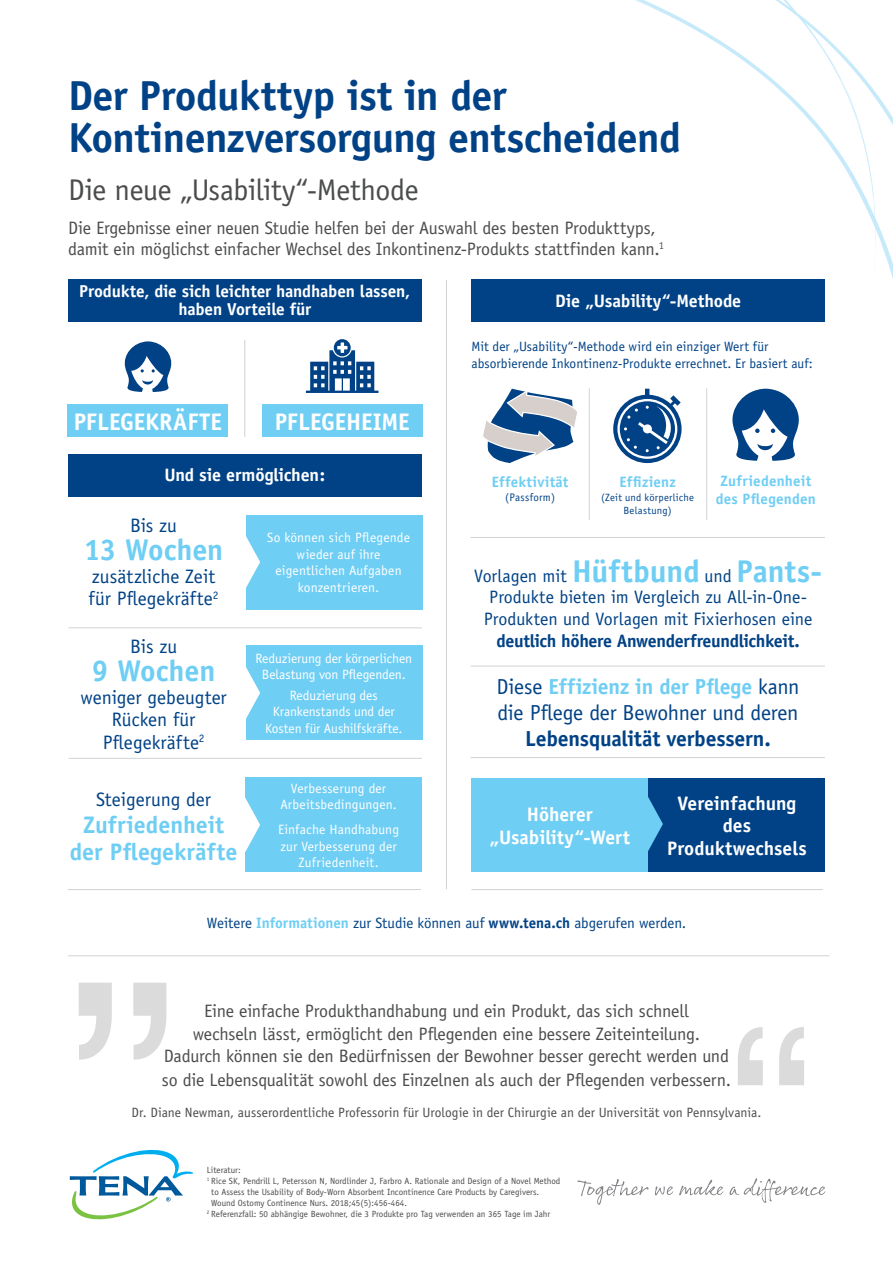
<style>
.page{position:relative;width:893px;height:1263px;background:#fff}
.page>*{position:absolute;margin:0;border:0;box-sizing:border-box;transform-origin:0 0}
._01a_TENA_A4_HEADLIN{font:700 42px/42px "Officina Sans";letter-spacing:-.015em;color:#014286}
._01a_TENA_A4_HEADLIN-2{font:30px "Officina Sans";letter-spacing:-.015em;color:#4b4c4d}
._10_TENA_PAGE_SUB_HE{font:700 30px "Officina Sans";letter-spacing:-.005em;color:#6fcef4}
._10_TENA_PAGE_SUB_HE-2{font:700 24px/27px "Officina Sans";color:#6fcef4;text-align:center}
._10_TENA_PAGE_SUB_HE-3{font:700 24px "Officina Sans";letter-spacing:-.005em;color:#fff}
._10_TENA_PAGE_SUB_HE-4{font:21.75px/26.1px "Officina Sans";letter-spacing:-.015em;color:#014286;text-align:center}
._10_TENA_PAGE_SUB_HE-5{font:19.5px/22.5px "Officina Sans";color:#014286}
._10_TENA_PAGE_SUB_HE-6{font:700 19.5px/22.5px "Officina Sans";color:#fff;text-align:center}
._10_TENA_PAGE_SUB_HE-7{font:18px/23px "Officina Sans";letter-spacing:-.015em;color:#4b4c4d;text-align:center}
._01a_TENA_A4_HEADLIN-3{font:18px/21px "Officina Sans";letter-spacing:-.015em;color:#4b4c4d}
._10_TENA_PAGE_SUB_HE-8{font:18px/21.6px "Officina Sans";letter-spacing:-.005em;color:#014286;text-align:center}
._10_TENA_PAGE_SUB_HE-9{font:700 18px "Officina Sans";letter-spacing:-.01em;color:#fff}
._10_TENA_PAGE_SUB_HE-10{font:700 17.25px/18px "Officina Sans";letter-spacing:-.01em;color:#fff;text-align:center}
._10_TENA_PAGE_SUB_HE-11{font:15px "Officina Sans";letter-spacing:-.005em;color:#014286}
._10_TENA_PAGE_SUB_HE-12{font:700 15px/18px "Officina Sans";letter-spacing:.015em;color:#6fcef4;text-align:center}
._10_TENA_PAGE_SUB_HE-13{font:13.5px/16.5px "Officina Sans";letter-spacing:.005em;color:#fff;text-align:center}
._10_TENA_PAGE_SUB_HE-14{font:13.5px/16.5px "Officina Sans";color:#014286}
._10_TENA_PAGE_SUB_HE-15{font:13.5px "Officina Sans";color:#4b4c4d}
._10_TENA_PAGE_SUB_HE-16{font:10.95px "Officina Sans";letter-spacing:.03em;color:#014286}
._10_TENA_PAGE_SUB_HE-17{font:10.5px/13.5px "Officina Sans";letter-spacing:.02em;color:#014286;text-align:center}
.t1{font:9px/10.8px "Officina Sans";color:#4b4c4d}
.s1{font-weight:700;font-size:31.5px;color:#6fcef4}
.s2{font-weight:700}
.s3{font-weight:700;color:#6fcef4}
</style>
<div class="page">
<div style="left:68px;top:454px;width:354px;height:43px;background:#014286"></div>
<div style="left:471px;top:280px;width:354px;height:42px;background:#014286"></div>
<hr style="left:471px;top:537px;width:354px;height:1px;background:#d1d2d4">
<hr style="left:471px;top:666px;width:354px;height:1px;background:#d1d2d4">
<hr style="left:471px;top:757px;width:354px;height:1px;background:#d1d2d4">
<hr style="left:68px;top:889px;width:353px;height:1px;background:#d1d2d4">
<hr style="left:471px;top:889px;width:352px;height:1px;background:#d1d2d4">
<hr style="left:68px;top:955px;width:761px;height:1px;background:#d1d2d4">
<div style="left:68px;top:405px;width:160px;height:32px;background:#6fcef4"></div>
<div style="left:262px;top:405px;width:160px;height:32px;background:#6fcef4"></div>
<svg style="left:69px;top:1149px;width:124px;height:71px"></svg>
<hr style="left:446px;top:280px;width:1px;height:609px;background:#d1d2d4">
<hr style="left:244px;top:340px;width:1px;height:97px;background:#d1d2d4">
<hr style="left:69px;top:627px;width:353px;height:1px;background:#d1d2d4">
<hr style="left:69px;top:758px;width:353px;height:1px;background:#d1d2d4">
<hr style="left:589px;top:388px;width:1px;height:132px;background:#d1d2d4">
<hr style="left:706px;top:388px;width:1px;height:132px;background:#d1d2d4">
<svg style="left:124px;top:341px;width:48px;height:51px"></svg>
<svg style="left:732px;top:389px;width:67px;height:72px"></svg>
<svg style="left:613px;top:389px;width:69px;height:74px"></svg>
<svg style="left:738px;top:1027px;width:66px;height:58px"></svg>
<svg style="left:79px;top:983px;width:87px;height:77px"></svg>
<svg style="left:529px;top:0;width:364px;height:280px"></svg>
<svg style="left:577px;top:1179px;width:72px;height:26px"></svg>
<svg style="left:655px;top:1186px;width:18px;height:9px"></svg>
<svg style="left:679px;top:1179px;width:44px;height:16px"></svg>
<svg style="left:729px;top:1178px;width:96px;height:25px"></svg>
<div style="left:648px;top:778px;width:177px;height:93px;background:#014286"></div>
<div style="left:471px;top:778px;width:176px;height:93px;background:#6fcef4"></div>
<svg style="left:647px;top:797px;width:16px;height:54px"></svg>
<div style="left:245px;top:777px;width:177px;height:95px;background:#6fcef4"></div>
<svg style="left:245px;top:798px;width:15px;height:54px"></svg>
<div style="left:246px;top:645px;width:176px;height:95px;background:#6fcef4"></div>
<svg style="left:246px;top:667px;width:14px;height:52px"></svg>
<div style="left:246px;top:515px;width:176px;height:94px;background:#6fcef4"></div>
<svg style="left:246px;top:536px;width:14px;height:52px"></svg>
<svg style="left:306px;top:339px;width:73px;height:54px"></svg>
<svg style="left:483px;top:389px;width:94px;height:74px"></svg>
<div style="left:68px;top:280px;width:354px;height:42px;background:#014286"></div>
<p class="_01a_TENA_A4_HEADLIN" style="left:68px;top:75px;width:614px">Der Produkttyp ist in der<br>Kontinenzversorgung entscheidend</p>
<p class="_01a_TENA_A4_HEADLIN-2" style="left:68px;top:172px;width:352px">Die neue „Usability“-Methode</p>
<p class="_01a_TENA_A4_HEADLIN-3" style="left:68px;top:218px;width:597px">Die Ergebnisse einer neuen Studie helfen bei der Auswahl des besten Produkttyps, damit ein möglichst einfacher Wechsel des Inkontinenz-Produkts stattfinden kann.<sup>1</sup></p>
<p class="_10_TENA_PAGE_SUB_HE-10" style="left:79px;top:282px;width:333px">Produkte, die sich leichter handhaben lassen, haben Vorteile für</p>
<p class="_10_TENA_PAGE_SUB_HE-3" style="left:74px;top:407px;width:150px">PFLEGEKRÄFTE</p>
<p class="_10_TENA_PAGE_SUB_HE-3" style="left:275px;top:407px;width:136px">PFLEGEHEIME</p>
<p class="_10_TENA_PAGE_SUB_HE-9" style="left:164px;top:464px;width:162px">Und sie ermöglichen:</p>
<p class="_10_TENA_PAGE_SUB_HE-5" style="left:130px;top:514px;width:49px">Bis zu</p>
<p class="_10_TENA_PAGE_SUB_HE" style="left:84px;top:531px;width:141px">13 Wochen</p>
<p class="_10_TENA_PAGE_SUB_HE-5" style="left:89px;top:565px;width:131px">zusätzliche Zeit für Pflegekräfte<sup>2</sup></p>
<p class="_10_TENA_PAGE_SUB_HE-5" style="left:130px;top:635px;width:49px">Bis zu</p>
<p class="_10_TENA_PAGE_SUB_HE" style="left:92px;top:652px;width:125px">9 Wochen</p>
<p class="_10_TENA_PAGE_SUB_HE-5" style="left:81px;top:686px;width:148px;text-align:center">weniger gebeugter<br>Rücken für<br>Pflegekräfte<sup>2</sup></p>
<p class="_10_TENA_PAGE_SUB_HE-5" style="left:96px;top:788px;width:116px">Steigerung der</p>
<p class="_10_TENA_PAGE_SUB_HE-2" style="left:70px;top:811px;width:169px">Zufriedenheit der Pflegekräfte</p>
<p class="_10_TENA_PAGE_SUB_HE-13" style="left:267px;top:529px;width:144px">So können sich Pflegende wieder auf ihre eigentlichen Aufgaben konzentrieren.</p>
<p class="_10_TENA_PAGE_SUB_HE-13" style="left:255px;top:650px;width:158px">Reduzierung der körperlichen<br>Belastung von Pflegenden.</p>
<p class="_10_TENA_PAGE_SUB_HE-13" style="left:265px;top:687px;width:139px">Reduzierung des<br>Krankenstands und der<br>Kosten für Aushilfskräfte.</p>
<p class="_10_TENA_PAGE_SUB_HE-13" style="left:280px;top:780px;width:118px">Verbesserung der<br>Arbeitsbedingungen.</p>
<p class="_10_TENA_PAGE_SUB_HE-13" style="left:278px;top:821px;width:123px">Einfache Handhabung zur Verbesserung der<br>Zufriedenheit.</p>
<p class="_10_TENA_PAGE_SUB_HE-9" style="left:555px;top:289px;width:188px">Die „Usability“-Methode</p>
<p class="_10_TENA_PAGE_SUB_HE-14" style="left:471px;top:338px;width:343px">Mit der „Usability“-Methode wird ein einziger Wert für absorbierende Inkontinenz-Produkte errechnet. Er basiert auf:</p>
<p class="_10_TENA_PAGE_SUB_HE-12" style="left:492px;top:473px;width:78px">Effektivität</p>
<p class="_10_TENA_PAGE_SUB_HE-16" style="left:505px;top:491px;width:51px">(Passform)</p>
<p class="_10_TENA_PAGE_SUB_HE-12" style="left:619px;top:473px;width:58px">Effizienz</p>
<p class="_10_TENA_PAGE_SUB_HE-17" style="left:601px;top:491px;width:95px">(Zeit und körperliche<br>Belastung)</p>
<p class="_10_TENA_PAGE_SUB_HE-12" style="left:716px;top:472px;width:101px">Zufriedenheit des Pflegenden</p>
<p class="_10_TENA_PAGE_SUB_HE-8" style="left:474px;top:565px;width:349px">Vorlagen mit <span class="s1">Hüftbund</span> und <span class="s1">Pants-</span>Produkte bieten im Vergleich zu All-in-One-Produkten und Vorlagen mit Fixierhosen eine <span class="s2">deutlich höhere Anwenderfreundlichkeit.</span></p>
<p class="_10_TENA_PAGE_SUB_HE-4" style="left:496px;top:673px;width:305px">Diese <span class="s3">Effizienz in der Pflege</span> kann die Pflege der Bewohner und deren<br><span class="s2">Lebensqualität verbessern.</span></p>
<p class="_10_TENA_PAGE_SUB_HE-6" style="left:490px;top:803px;width:142px">Höherer „Usability“-Wert</p>
<p class="_10_TENA_PAGE_SUB_HE-6" style="left:667px;top:792px;width:141px">Vereinfachung des<br>Produktwechsels</p>
<p class="_10_TENA_PAGE_SUB_HE-11" style="left:207px;top:914px;width:481px">Weitere <span class="s3">Informationen</span> zur Studie können auf <span class="s2">www.tena.ch</span> abgerufen werden.</p>
<p class="_10_TENA_PAGE_SUB_HE-7" style="left:162px;top:999px;width:571px">Eine einfache Produkthandhabung und ein Produkt, das sich schnell<br>wechseln lässt, ermöglicht den Pflegenden eine bessere Zeiteinteilung.<br>Dadurch können sie den Bedürfnissen der Bewohner besser gerecht werden und so die Lebensqualität sowohl des Einzelnen als auch der Pflegenden verbessern.</p>
<p class="_10_TENA_PAGE_SUB_HE-15" style="left:132px;top:1104px;width:631px">Dr. Diane Newman, ausserordentliche Professorin für Urologie in der Chirurgie an der Universität von Pennsylvania.</p>
<p class="t1" style="left:207px;top:1165px;width:35px">Literatur:</p>
<p class="t1" style="left:211px;top:1176px;width:351px;text-indent:-4px"><sup>1</sup> Rice SK, Pendrill L, Petersson N, Nordlinder J, Farbro A. Rationale and Design of a Novel Method to Assess the Usability of Body-Worn Absorbent Incontinence Care Products by Caregivers.<br>Wound Ostomy Continence Nurs. 2018;45(5):456-464.</p>
<p class="t1" style="left:207px;top:1208px;width:345px"><sup>2</sup> Referenzfall: 50 abhängige Bewohner, die 3 Produkte pro Tag verwenden an 365 Tage im Jahr</p>
</div>
